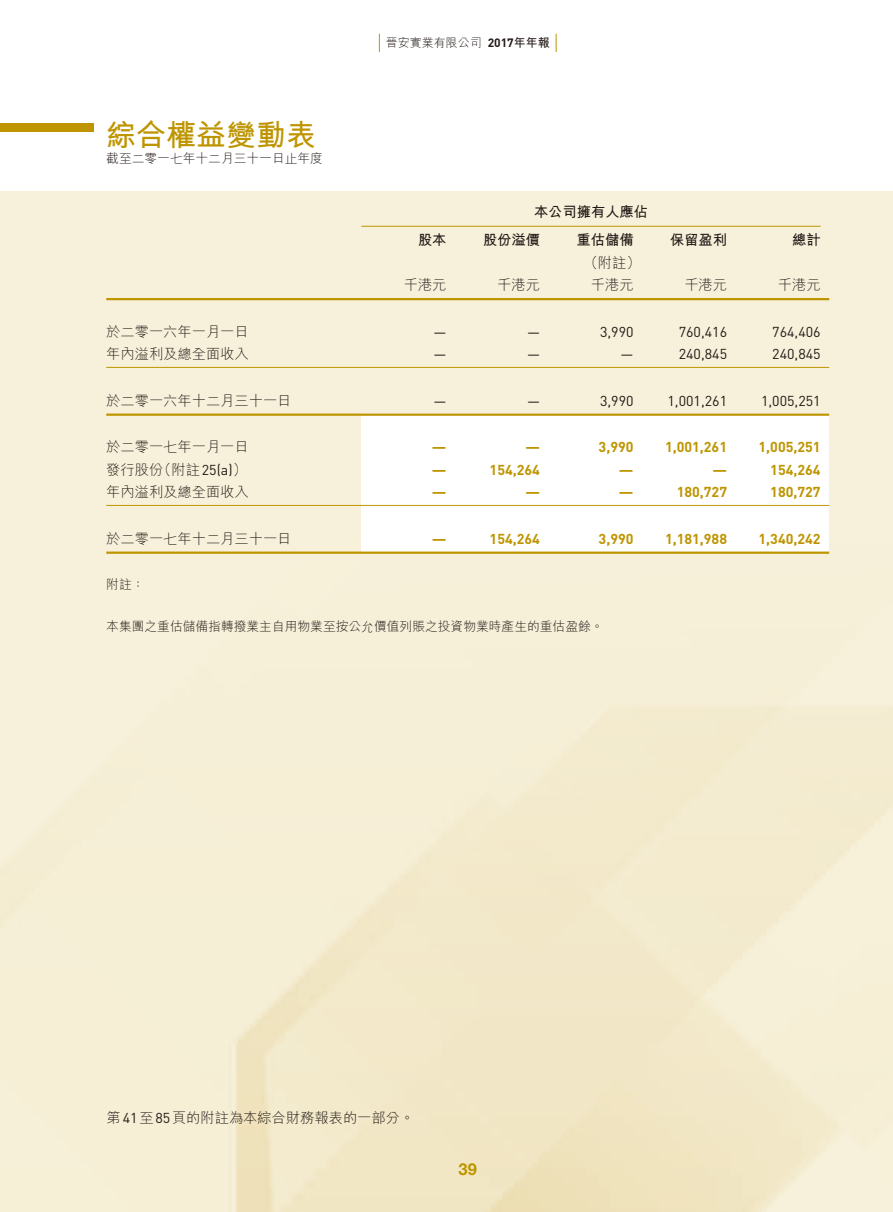
<style>
.page{position:relative;width:893px;height:1212px;background:#fff}
.page>*{position:absolute;margin:0;border:0;box-sizing:border-box;transform-origin:0 0}
.Heading{font:700 30px "M Hei HK";color:#be9500}
.t1{font:700 16.5px "Helvetica Neue LT Std";color:#be9500}
.Table_1_Colume{font:700 14.25px "DIN";color:#be9500}
.Table_1_Colume-2{font:300 14.25px "M Hei HK";color:#231916}
.Table_1_Colume-3{font:14.25px "DIN";color:#231916}
.Body{font:300 14.25px "M Hei HK";color:#231916}
.Table_1_Colume-4{font:700 14.25px "M Hei HK";color:#231916}
.Body-2{font:700 14.25px "M Hei HK";color:#231916}
.Notes{font:300 12.75px "M Hei HK";color:#231916}
.Date{font:300 12.75px "M Hei HK";color:#231916}
.t2{font:300 12px "M Hei HK";color:#231916}
.t3{font:700 12px "DIN";color:#231916}
.s1{font-family:"M Hei HK"}
.s2{font-family:"M Hei HK";font-weight:300}
.s3{font-family:"DIN";font-weight:400}
</style>
<div class="page">
<div style="left:0;top:191px;width:892px;height:1021px;background:linear-gradient(to bottom,#f8f3df,#f3eacb)"></div>
<div style="left:0;top:123px;width:93px;height:9px;background:#be9500"></div>
<svg style="left:379px;top:34px;width:1px;height:18px"></svg>
<svg style="left:556px;top:34px;width:1px;height:18px"></svg>
<div style="left:361px;top:413px;width:468px;height:140px;background:#fff"></div>
<hr style="left:106px;top:298px;width:723px;height:2px;background:#be9500">
<hr style="left:106px;top:367px;width:723px;height:1px;background:#be9500">
<hr style="left:106px;top:413px;width:723px;height:3px;background:#be9500">
<hr style="left:106px;top:505px;width:723px;height:1px;background:#be9500">
<hr style="left:106px;top:551px;width:723px;height:3px;background:#be9500">
<hr style="left:361px;top:226px;width:460px;height:1px;background:#be9500">
<p class="t2" style="left:386px;top:37px;width:97px">晉安實業有限公司</p>
<p class="t3" style="left:488px;top:35px;width:64px">2017<span class="s1">年年報</span></p>
<p class="Heading" style="left:106px;top:113px;width:211px">綜合權益變動表</p>
<p class="Date" style="left:106px;top:152px;width:218px">截至二零一七年十二月三十一日止年度</p>
<p class="Body-2" style="left:534px;top:201px;width:115px">本公司擁有人應佔</p>
<p class="Table_1_Colume-4" style="left:418px;top:229px;width:30px">股本</p>
<p class="Table_1_Colume-4" style="left:483px;top:229px;width:58px">股份溢價</p>
<p class="Table_1_Colume-4" style="left:577px;top:229px;width:58px">重估儲備</p>
<p class="Table_1_Colume-4" style="left:670px;top:229px;width:58px">保留盈利</p>
<p class="Table_1_Colume-4" style="left:792px;top:229px;width:30px">總計</p>
<p class="Table_1_Colume-2" style="left:584px;top:255px;width:58px">（附註(</p>
<p class="Table_1_Colume-2" style="left:404px;top:278px;width:44px">千港元</p>
<p class="Table_1_Colume-2" style="left:497px;top:278px;width:44px">千港元</p>
<p class="Table_1_Colume-2" style="left:591px;top:278px;width:44px">千港元</p>
<p class="Table_1_Colume-2" style="left:684px;top:278px;width:44px">千港元</p>
<p class="Table_1_Colume-2" style="left:778px;top:278px;width:44px">千港元</p>
<p class="Table_1_Colume-2" style="left:106px;top:324px;width:144px">於二零一六年一月一日</p>
<p class="Table_1_Colume-3" style="left:433px;top:323px;width:15px">—</p>
<p class="Table_1_Colume-3" style="left:527px;top:323px;width:15px">—</p>
<p class="Table_1_Colume-3" style="left:600px;top:323px;width:35px">3,990</p>
<p class="Table_1_Colume-3" style="left:679px;top:323px;width:50px">760,416</p>
<p class="Table_1_Colume-3" style="left:772px;top:323px;width:50px">764,406</p>
<p class="Table_1_Colume-2" style="left:106px;top:347px;width:144px">年內溢利及總全面收入</p>
<p class="Table_1_Colume-3" style="left:433px;top:345px;width:15px">—</p>
<p class="Table_1_Colume-3" style="left:527px;top:345px;width:15px">—</p>
<p class="Table_1_Colume-3" style="left:621px;top:345px;width:15px">—</p>
<p class="Table_1_Colume-3" style="left:679px;top:345px;width:50px">240,845</p>
<p class="Table_1_Colume-3" style="left:772px;top:345px;width:50px">240,845</p>
<p class="Table_1_Colume-2" style="left:106px;top:393px;width:187px">於二零一六年十二月三十一日</p>
<p class="Table_1_Colume-3" style="left:433px;top:392px;width:15px">—</p>
<p class="Table_1_Colume-3" style="left:527px;top:392px;width:15px">—</p>
<p class="Table_1_Colume-3" style="left:600px;top:392px;width:35px">3,990</p>
<p class="Table_1_Colume-3" style="left:667px;top:392px;width:61px">1,001,261</p>
<p class="Table_1_Colume-3" style="left:761px;top:392px;width:61px">1,005,251</p>
<p class="Table_1_Colume-2" style="left:106px;top:440px;width:144px">於二零一七年一月一日</p>
<p class="Table_1_Colume" style="left:432px;top:438px;width:16px">—</p>
<p class="Table_1_Colume" style="left:525px;top:438px;width:16px">—</p>
<p class="Table_1_Colume" style="left:599px;top:438px;width:36px">3,990</p>
<p class="Table_1_Colume" style="left:665px;top:438px;width:64px">1,001,261</p>
<p class="Table_1_Colume" style="left:758px;top:438px;width:64px">1,005,251</p>
<p class="Table_1_Colume-3" style="left:157px;top:461px;width:91px"><span class="s2">（附註</span> 2 5 <span class="s2">(</span>(a(</p>
<p class="Table_1_Colume-2" style="left:106px;top:462px;width:58px">發行股份</p>
<p class="Table_1_Colume" style="left:432px;top:460px;width:16px">—</p>
<p class="Table_1_Colume" style="left:490px;top:460px;width:52px">154,264</p>
<p class="Table_1_Colume" style="left:619px;top:460px;width:16px">—</p>
<p class="Table_1_Colume" style="left:712px;top:460px;width:16px">—</p>
<p class="Table_1_Colume" style="left:770px;top:460px;width:52px">154,264</p>
<p class="Table_1_Colume-2" style="left:106px;top:485px;width:144px">年內溢利及總全面收入</p>
<p class="Table_1_Colume" style="left:432px;top:483px;width:16px">—</p>
<p class="Table_1_Colume" style="left:525px;top:483px;width:16px">—</p>
<p class="Table_1_Colume" style="left:619px;top:483px;width:16px">—</p>
<p class="Table_1_Colume" style="left:677px;top:483px;width:52px">180,727</p>
<p class="Table_1_Colume" style="left:770px;top:483px;width:52px">180,727</p>
<p class="Table_1_Colume-2" style="left:106px;top:531px;width:187px">於二零一七年十二月三十一日</p>
<p class="Notes" style="left:106px;top:578px;width:40px">附註：</p>
<p class="Notes" style="left:106px;top:620px;width:499px">本集團之重估儲備指轉撥業主自用物業至按公允價值列賬之投資物業時產生的重估盈餘。</p>
<p class="Table_1_Colume" style="left:490px;top:529px;width:52px">154,264</p>
<p class="Table_1_Colume" style="left:599px;top:529px;width:36px">3,990</p>
<p class="Table_1_Colume" style="left:432px;top:529px;width:16px">—</p>
<p class="Table_1_Colume" style="left:665px;top:529px;width:64px">1,181,988</p>
<p class="Table_1_Colume" style="left:758px;top:529px;width:64px">1,340,242</p>
<p class="Body" style="left:107px;top:1110px;width:309px">第<span class="s3">41</span>至<span class="s3">85</span>頁的附註為本綜合財務報表的一部分。</p>
<p class="t1" style="left:459px;top:1158px;width:20px">39</p>
</div>
